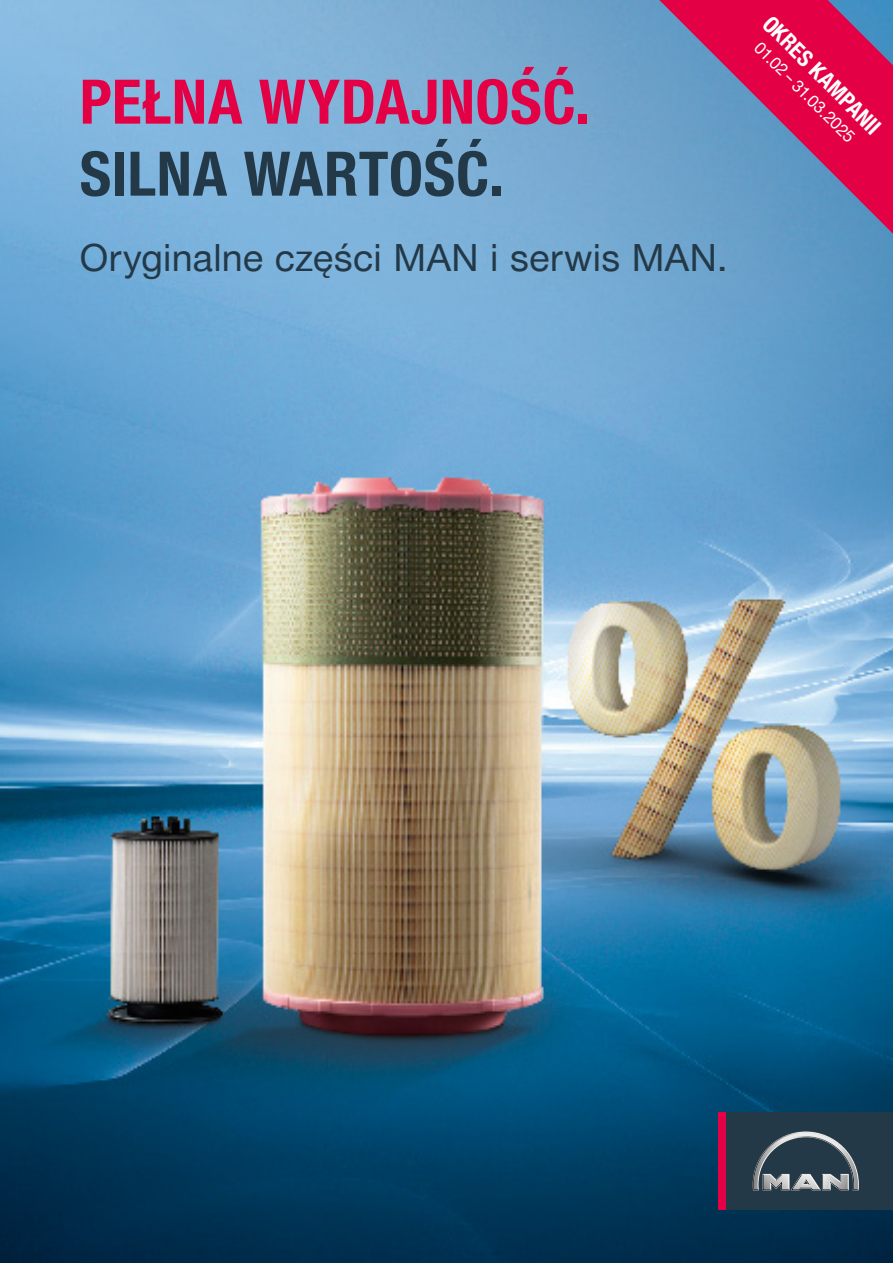
<style>
.page{position:relative;width:893px;height:1263px;background:#fff}
.page>*{position:absolute;margin:0;border:0;box-sizing:border-box;transform-origin:0 0}
.t1{font:700 61.5px/72px "Man Global Condensed";letter-spacing:.01em;color:#e40045}
.t2{font:37.5px "Man Global";letter-spacing:.01em;color:#243948}
.t3{font:700 22.5px "Man Global Condensed";color:#fff}
.t4{font:16.5px "Man Global";color:#fff}
.s1{color:#243948}
</style>
<div class="page">
<img style="left:0;top:0;width:893px;height:1263px">
<svg style="left:659px;top:0;width:234px;height:234px;background:#9b568d"></svg>
<div style="left:719px;top:1112px;width:7px;height:98px;background:#e40045"></div>
<svg style="left:726px;top:1112px;width:167px;height:98px;background:#364956"></svg>
<p class="t1" style="left:80px;top:66px;width:512px">PEŁNA WYDAJNOŚĆ.<br><span class="s1">SILNA WARTOŚĆ.</span></p>
<p class="t2" style="left:80px;top:237px;width:649px">Oryginalne części MAN i serwis MAN.</p>
<p class="t3" style="left:776px;top:11px;width:157px;rotate:45deg">OKRES KAMPANII</p>
<p class="t4" style="left:764px;top:38px;width:136px;rotate:45deg">01.02 – 31.03.2025</p>
</div>
